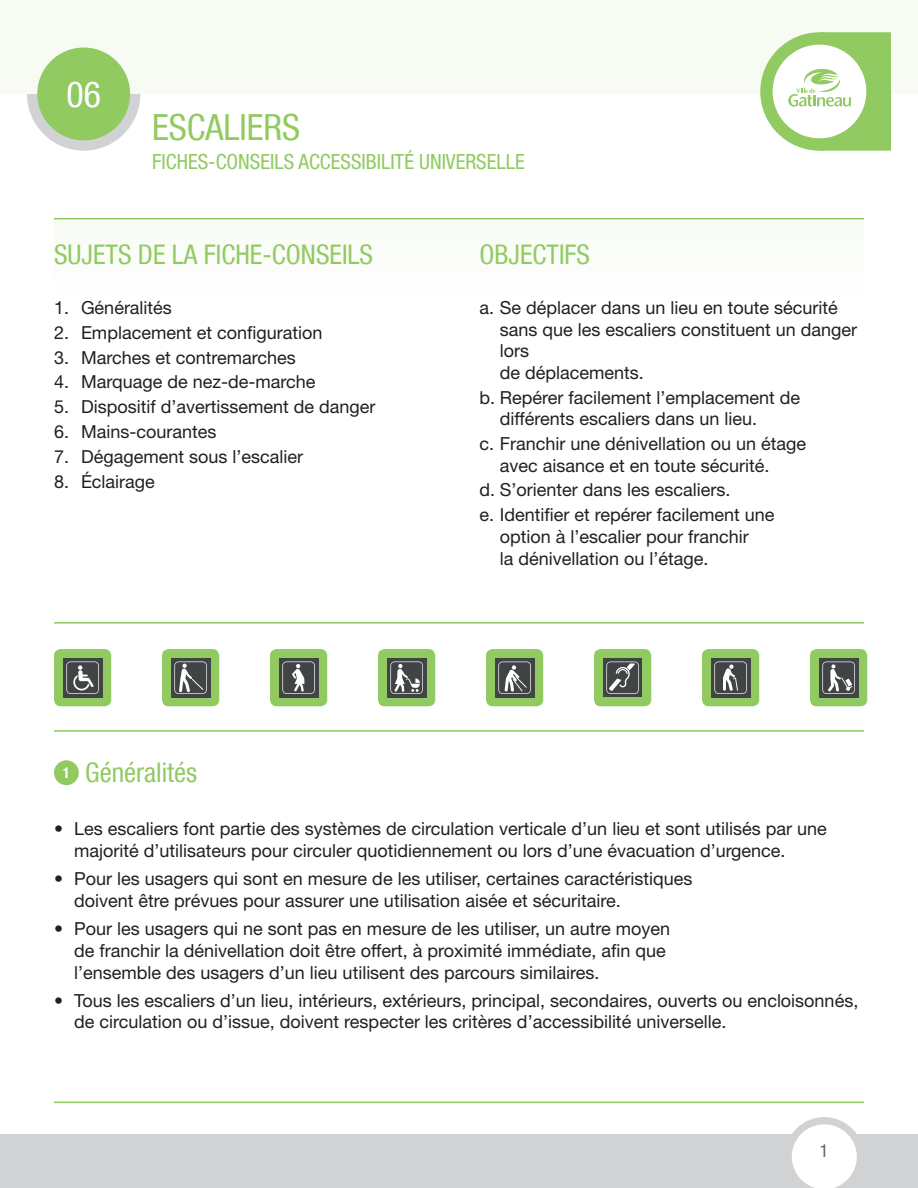
<style>
.page{position:relative;width:918px;height:1188px;background:#fff}
.page>*{position:absolute;margin:0;border:0;box-sizing:border-box;transform-origin:0 0}
.t1{font:condensed 36px "Helvetica Neue LT Com";color:#90ca60}
.t2{font:condensed 36px "Helvetica Neue LT Com";color:#fff}
.t3{font:condensed 27px "Helvetica Neue LT Com";color:#90ca60}
.t4{font:condensed 21px "Helvetica Neue";color:#90ca60}
.t5{font:18px/21.6px "Helvetica Neue";color:#231f20}
.t6{font:condensed 18px "Helvetica Neue LT Com";color:#636366}
.s1{font-weight:700;font-size:15px;color:#fff}
</style>
<div class="page">
<div style="left:0;top:1134px;width:918px;height:54px;background:#d1d2d4"></div>
<svg style="left:792px;top:1117px;width:65px;height:71px"></svg>
<div style="left:54px;top:218px;width:810px;height:76px;background:#fbfdf9"></div>
<div style="left:27px;top:37px;width:113px;height:114px;background:#d1d2d4;border-radius:50%"></div>
<div style="left:0;top:0;width:918px;height:94px;background:#f7fbf3"></div>
<div style="left:37px;top:48px;width:93px;height:92px;background:#90ca60;border-radius:50%"></div>
<hr style="left:54px;top:218px;width:810px;height:1px;background:#90ca60">
<hr style="left:54px;top:622px;width:810px;height:2px;background:#90ca60">
<hr style="left:54px;top:730px;width:810px;height:2px;background:#90ca60">
<div style="left:54px;top:649px;width:57px;height:57px;background:#90ca60;border-radius:7px"></div>
<div style="left:162px;top:649px;width:57px;height:57px;background:#90ca60;border-radius:7px"></div>
<div style="left:270px;top:649px;width:57px;height:57px;background:#90ca60;border-radius:7px"></div>
<div style="left:378px;top:649px;width:57px;height:57px;background:#90ca60;border-radius:7px"></div>
<div style="left:486px;top:649px;width:57px;height:57px;background:#90ca60;border-radius:7px"></div>
<div style="left:594px;top:649px;width:57px;height:57px;background:#90ca60;border-radius:7px"></div>
<div style="left:810px;top:649px;width:57px;height:57px;background:#90ca60;border-radius:7px"></div>
<div style="left:702px;top:649px;width:57px;height:57px;background:#90ca60;border-radius:7px"></div>
<div style="left:63px;top:658px;width:39px;height:39px;background:#414445"></div>
<svg style="left:66px;top:662px;width:33px;height:32px"></svg>
<div style="left:171px;top:658px;width:39px;height:39px;background:#414445"></div>
<svg style="left:174px;top:662px;width:33px;height:32px"></svg>
<div style="left:279px;top:658px;width:39px;height:39px;background:#414445"></div>
<svg style="left:282px;top:662px;width:33px;height:32px"></svg>
<div style="left:387px;top:658px;width:39px;height:39px;background:#414445"></div>
<svg style="left:390px;top:662px;width:33px;height:32px"></svg>
<div style="left:495px;top:658px;width:39px;height:39px;background:#414445"></div>
<svg style="left:498px;top:662px;width:33px;height:32px"></svg>
<div style="left:711px;top:658px;width:39px;height:39px;background:#414445"></div>
<svg style="left:714px;top:662px;width:33px;height:32px"></svg>
<div style="left:819px;top:658px;width:39px;height:39px;background:#414445"></div>
<svg style="left:822px;top:662px;width:33px;height:32px"></svg>
<div style="left:603px;top:658px;width:39px;height:39px;background:#414445"></div>
<svg style="left:606px;top:662px;width:33px;height:32px"></svg>
<hr style="left:54px;top:1102px;width:810px;height:1px;background:#90ca60">
<svg style="left:767px;top:38px;width:108px;height:108px"></svg>
<svg style="left:788px;top:32px;width:103px;height:119px"></svg>
<div style="left:760px;top:32px;width:119px;height:119px;border:12px solid #90ca60;border-radius:50%"></div>
<div style="left:54px;top:760px;width:25px;height:25px;background:#90ca60;border-radius:50%"></div>
<h1 class="t2" style="left:66px;top:73px;width:36px">06</h1>
<h1 class="t1" style="left:152px;top:106px;width:150px">ESCALIERS</h1>
<p class="t4" style="left:152px;top:149px;width:374px">FICHES-CONSEILS ACCESSIBILITÉ UNIVERSELLE</p>
<h2 class="t3" style="left:54px;top:239px;width:321px">SUJETS DE LA FICHE-CONSEILS</h2>
<p class="t5" style="left:54px;top:296px;width:119px">1. Généralités</p>
<p class="t5" style="left:54px;top:321px;width:270px">2. Emplacement et configuration</p>
<p class="t5" style="left:54px;top:346px;width:243px">3. Marches et contremarches</p>
<p class="t5" style="left:54px;top:371px;width:263px">4. Marquage de nez-de-marche</p>
<p class="t5" style="left:54px;top:396px;width:323px">5. Dispositif d’avertissement de danger</p>
<p class="t5" style="left:54px;top:421px;width:164px">6. Mains-courantes</p>
<p class="t5" style="left:54px;top:446px;width:251px">7. Dégagement sous l’escalier</p>
<p class="t5" style="left:54px;top:470px;width:102px">8. Éclairage</p>
<h2 class="t3" style="left:63px;top:756px;width:136px"><span class="s1">1</span> Généralités</h2>
<h2 class="t3" style="left:480px;top:239px;width:112px">OBJECTIFS</h2>
<p class="t5" style="left:500px;top:296px;width:359px;text-indent:-20px">a. Se déplacer dans un lieu en toute sécurité sans que les escaliers constituent un danger lors<br>de déplacements.</p>
<p class="t5" style="left:500px;top:386px;width:302px;text-indent:-20px">b. Repérer facilement l’emplacement de différents escaliers dans un lieu.</p>
<p class="t5" style="left:500px;top:433px;width:308px;text-indent:-20px">c. Franchir une dénivellation ou un étage avec aisance et en toute sécurité.</p>
<p class="t5" style="left:480px;top:477px;width:296px;line-height:24.9px">d. S’orienter dans les escaliers.<br>e. Identifier et repérer facilement une</p>
<p class="t5" style="left:500px;top:525px;width:251px">option à l’escalier pour franchir la dénivellation ou l’étage.</p>
<p class="t5" style="left:74px;top:818px;width:754px;text-indent:-20px">• Les escaliers font partie des systèmes de circulation verticale d’un lieu et sont utilisés par une majorité d’utilisateurs pour circuler quotidiennement ou lors d’une évacuation d’urgence.</p>
<p class="t5" style="left:74px;top:868px;width:620px;text-indent:-20px">• Pour les usagers qui sont en mesure de les utiliser, certaines caractéristiques doivent être prévues pour assurer une utilisation aisée et sécuritaire.</p>
<p class="t5" style="left:74px;top:918px;width:597px;text-indent:-20px">• Pour les usagers qui ne sont pas en mesure de les utiliser, un autre moyen de franchir la dénivellation doit être offert, à proximité immédiate, afin que l’ensemble des usagers d’un lieu utilisent des parcours similaires.</p>
<p class="t5" style="left:74px;top:989px;width:786px;text-indent:-20px">• Tous les escaliers d’un lieu, intérieurs, extérieurs, principal, secondaires, ouverts ou encloisonnés, de circulation ou d’issue, doivent respecter les critères d’accessibilité universelle.</p>
<p class="t6" style="left:820px;top:1140px;width:10px">1</p>
</div>
